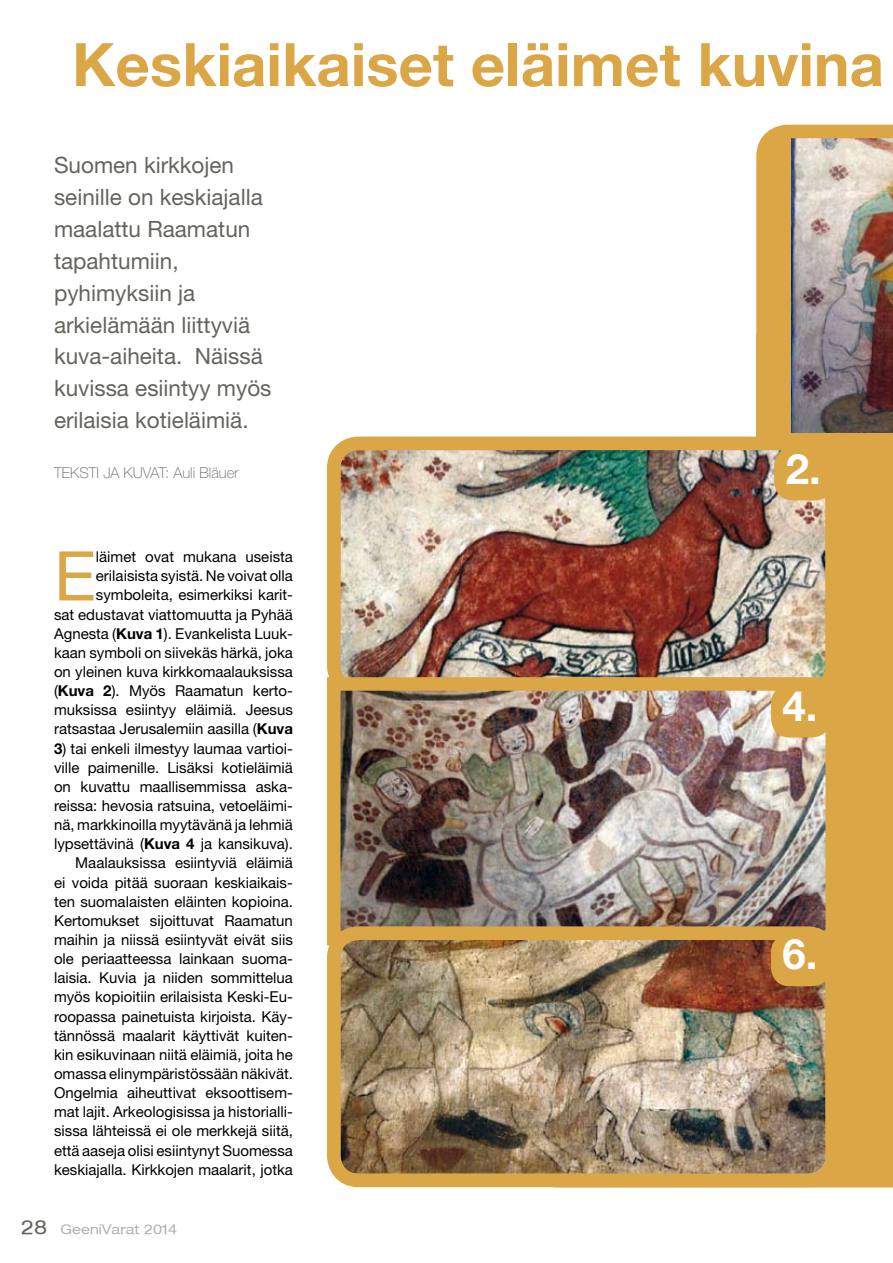
<style>
.page{position:relative;width:893px;height:1263px;background:#fff}
.page>*{position:absolute;margin:0;border:0;box-sizing:border-box;transform-origin:0 0}
.t1{font:68.55px "Helvetica Neue LT Std";color:#dba646}
.t2{font:700 60px "Helvetica Neue LT Std";color:#dba646}
.t3{font:700 42px "Helvetica Neue LT Std";color:#fff}
.t4{font:22.5px/32px "Helvetica Neue LT Std";color:#64645e}
.t5{font:15px/19.2px "Helvetica Neue LT Std";color:#000;text-align:right}
.t6{font:100 15px "Helvetica Neue LT Std";color:#64645e}
.t7{font:13.5px "Helvetica Neue Extended";color:#b1b2b0}
.s1{font-weight:700}
.s2{font-size:19.5px;color:#64645e}
</style>
<div class="page">
<img style="left:342px;top:452px;width:414px;height:218px">
<div style="left:327px;top:437px;width:512px;height:260px;border:14px solid #dba646;border-radius:25px"></div>
<img style="left:327px;top:670px;width:429px;height:276px">
<img style="left:342px;top:941px;width:414px;height:231px">
<div style="left:327px;top:926px;width:512px;height:261px;border:14px solid #dba646;border-radius:25px"></div>
<img style="left:756px;top:125px;width:137px;height:1062px">
<div style="left:772px;top:934px;width:58px;height:51px;background:#dba646;border-radius:18px"></div>
<div style="left:771px;top:934px;width:60px;height:52px;border:2px solid #dba646;border-radius:18px"></div>
<h2 class="t2" style="left:72px;top:28px;width:813px">Keskiaikaiset eläimet kuvina</h2>
<h3 class="t4" style="left:54px;top:149px;width:219px">Suomen kirkkojen seinille on keskiajalla maalattu Raamatun tapahtumiin, pyhimyksiin ja arkielämään liittyviä kuva-aiheita. Näissä kuvissa esiintyy myös erilaisia kotieläimiä.</h3>
<p class="t6" style="left:54px;top:464px;width:186px">TEKSTI JA KUVAT: Auli Bläuer</p>
<p class="t5" style="left:54px;top:547px;width:240px">läimet ovat mukana useista erilaisista syistä. Ne voivat olla symboleita, esimerkiksi karit-<br>sat edustavat viattomuutta ja Pyhää Agnesta (<span class="s1">Kuva 1</span>). Evankelista Luuk&shy;kaan symboli on siivekäs härkä, joka on yleinen kuva kirkkomaalauksissa (<span class="s1">Kuva 2</span>). Myös Raamatun kerto&shy;muksissa esiintyy eläimiä. Jeesus ratsastaa Jerusalemiin aasilla (<span class="s1">Kuva</span></p>
<p class="t5" style="left:54px;top:738px;width:240px"><span class="s1">3</span>) tai enkeli ilmestyy laumaa vartioi&shy;ville paimenille. Lisäksi kotieläimiä on kuvattu maallisemmissa aska&shy;reissa: hevosia ratsuina, vetoeläimi&shy;nä, markkinoilla myytävänä ja lehmiä lypsettävinä (<span class="s1">Kuva 4</span> ja kansikuva).<br>Maalauksissa esiintyviä eläimiä<br>ei voida pitää suoraan keskiaikais&shy;ten suomalaisten eläinten kopioina.<br>Kertomukset sijoittuvat Raamatun maihin ja niissä esiintyvät eivät siis ole periaatteessa lainkaan suoma&shy;laisia. Kuvia ja niiden sommittelua myös kopioitiin erilaisista Keski-Eu&shy;roopassa painetuista kirjoista. Käy&shy;tännössä maalarit käyttivät kuiten&shy;kin esikuvinaan niitä eläimiä, joita he omassa elinympäristössään näkivät.<br>Ongelmia aiheuttivat eksoottisem&shy;mat lajit. Arkeologisissa ja historialli&shy;sissa lähteissä ei ole merkkejä siitä, että aaseja olisi esiintynyt Suomessa keskiajalla. Kirkkojen maalarit, jotka</p>
<h1 class="t1" style="left:54px;top:535px;width:43px">E</h1>
<p class="t7" style="left:21px;top:1221px;width:157px"><span class="s2">28</span> GeeniVarat 2014</p>
<h3 class="t3" style="left:786px;top:443px;width:37px">2.</h3>
<h3 class="t3" style="left:783px;top:680px;width:37px">4.</h3>
<h3 class="t3" style="left:783px;top:928px;width:37px">6.</h3>
</div>
